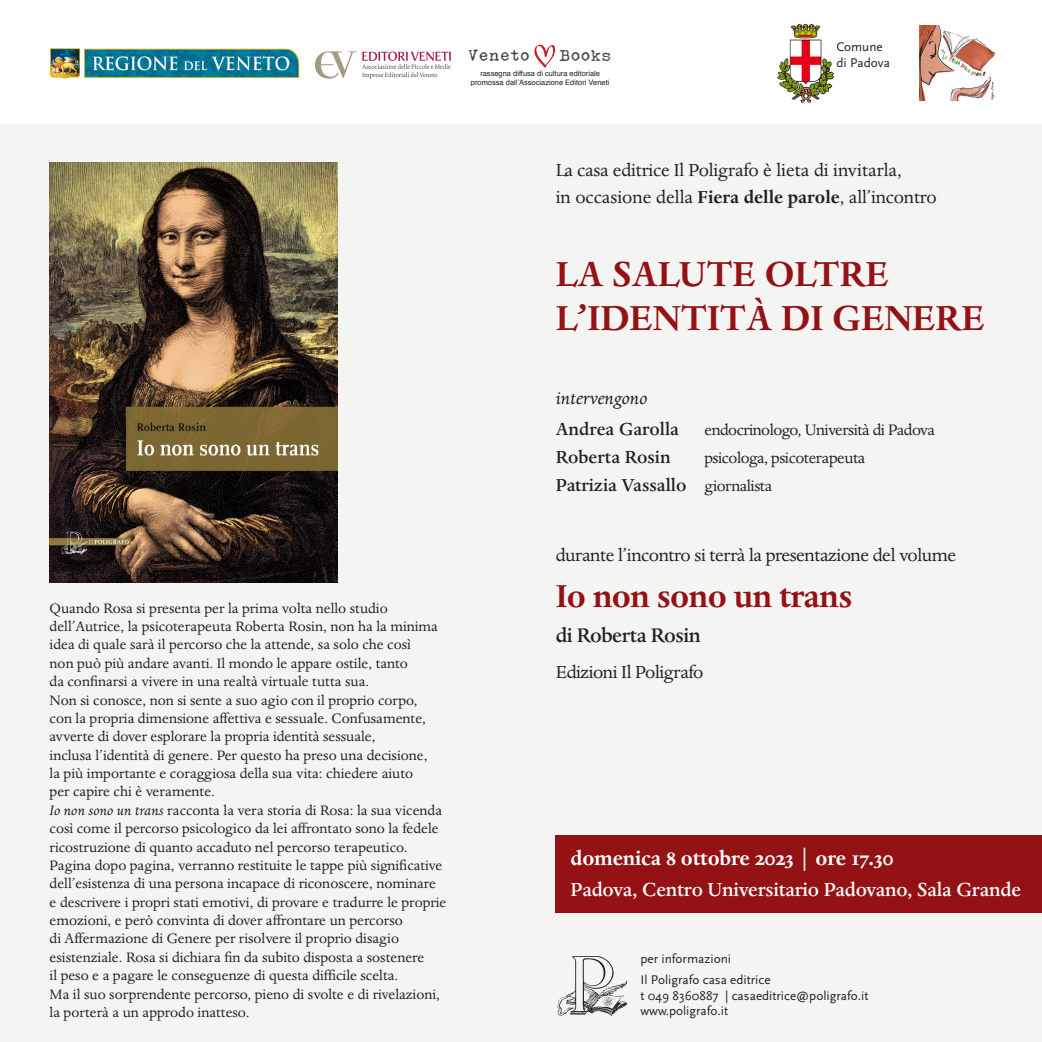
<style>
.page{position:relative;width:1042px;height:1042px;background:#fff}
.page>*{position:absolute;margin:0;border:0;box-sizing:border-box;transform-origin:0 0}
.titolo{font:700 40.25px/43.8px "Dante";letter-spacing:-.005em;color:#941114}
.t1{font:700 36.75px "Dante";letter-spacing:-.02em;color:#941114}
.luogo_e_ora{font:700 23.1px "Dante";letter-spacing:-.01em;color:#fff}
.t2{font:500 22.75px "Dante";letter-spacing:-.02em;color:#231f20}
.luogo_e_ora-2{font:500 21.88px "Dante";letter-spacing:-.01em;color:#fff}
.t3{font:20.12px/26.2px "Dante";letter-spacing:-.01em;color:#231f20}
.t4{font:500 20.12px "Dante";color:#231f20}
.t5{font:italic 20.12px "Dante";color:#231f20}
.t6{font:17.68px "Olivetti Valentine";color:#454647}
.t7{font:17.5px "Dante";letter-spacing:-.025em;color:#231f20}
.t8{font:15.75px/18.4px "Dante";color:#231f20}
.t9{font:13.12px "Scala Sans";color:#231f20}
.t10{font:7.52px/9.3px "Helvetica";color:#231f20;text-align:center}
.s1{font-style:italic}
.s2{font-weight:700}
.s3{font-weight:400;font-size:17.5px}
.s4{font-family:"Dante MT Bold Expert";font-weight:400}
.s5{font-family:"Scala Sans Regular SC"}
</style>
<div class="page">
<div style="left:0;top:124px;width:1042px;height:918px;background:#f4f4f3"></div>
<img style="left:558px;top:957px;width:69px;height:59px">
<img style="left:50px;top:162px;width:287px;height:420px">
<svg style="left:534px;top:45px;width:21px;height:23px"></svg>
<img style="left:50px;top:49px;width:250px;height:30px">
<svg style="left:315px;top:51px;width:136px;height:28px"></svg>
<img style="left:777px;top:23px;width:57px;height:80px">
<img style="left:919px;top:25px;width:76px;height:76px">
<div style="left:556px;top:835px;width:486px;height:78px;background:#941114"></div>
<p class="t6" style="left:468px;top:47px;width:64px">Veneto</p>
<p class="t6" style="left:559px;top:47px;width:53px">Books</p>
<p class="t10" style="left:471px;top:69px;width:140px">rassegna diffusa di cultura editoriale promossa dall’Associazione Editori Veneti</p>
<p class="t9" style="left:836px;top:39px;width:48px">Comune</p>
<p class="t9" style="left:836px;top:55px;width:55px">di Padova</p>
<p class="t8" style="left:50px;top:599px;width:390px">Quando Rosa si presenta per la prima volta nello studio dell’Autrice, la psicoterapeuta Roberta Rosin, non ha la minima idea di quale sarà il percorso che la attende, sa solo che così non può più andare avanti. Il mondo le appare ostile, tanto<br>da confinarsi a vivere in una realtà virtuale tutta sua.<br>Non si conosce, non si sente a suo agio con il proprio corpo, con la propria dimensione affettiva e sessuale. Confusamente, avverte di dover esplorare la propria identità sessuale,<br>inclusa l’identità di genere. Per questo ha preso una decisione, la più importante e coraggiosa della sua vita: chiedere aiuto<br>per capire chi è veramente.</p>
<p class="t8" style="left:50px;top:801px;width:398px"><span class="s1">Io non sono un trans</span> racconta la vera storia di Rosa: la sua vicenda così come il percorso psicologico da lei affrontato sono la fedele ricostruzione di quanto accaduto nel percorso terapeutico.<br>Pagina dopo pagina, verranno restituite le tappe più significative dell’esistenza di una persona incapace di riconoscere, nominare e descrivere i propri stati emotivi, di provare e tradurre le proprie emozioni, e però convinta di dover affrontare un percorso<br>di Affermazione di Genere per risolvere il proprio disagio esistenziale. Rosa si dichiara fin da subito disposta a sostenere<br>il peso e a pagare le conseguenze di questa difficile scelta.<br>Ma il suo sorprendente percorso, pieno di svolte e di rivelazioni, la porterà a un approdo inatteso.</p>
<p class="t3" style="left:556px;top:158px;width:383px">La casa editrice Il Poligrafo è lieta di invitarla,<br>in occasione della <span class="s2">Fiera delle parole</span>, all’incontro</p>
<p class="titolo" style="left:556px;top:253px;width:431px">LA SALUTE OLTRE<br>L’IDENTITÀ DI GENERE</p>
<p class="t5" style="left:556px;top:387px;width:93px">intervengono</p>
<p class="t4" style="left:556px;top:418px;width:125px">Andrea Garolla</p>
<p class="t7" style="left:704px;top:420px;width:232px">endocrinologo, Università di Padova</p>
<p class="t4" style="left:556px;top:446px;width:116px">Roberta Rosin</p>
<p class="t7" style="left:704px;top:448px;width:162px">psicologa, psicoterapeuta</p>
<p class="t4" style="left:556px;top:474px;width:218px">Patrizia Vassallo <span class="s3">giornalista</span></p>
<p class="t3" style="left:556px;top:542px;width:402px">durante l’incontro si terrà la presentazione del volume</p>
<p class="t1" style="left:556px;top:576px;width:298px">Io non sono un trans</p>
<p class="t2" style="left:556px;top:623px;width:146px">di Roberta Rosin</p>
<p class="t3" style="left:556px;top:660px;width:149px">Edizioni Il Poligrafo</p>
<p class="luogo_e_ora" style="left:570px;top:845px;width:325px">domenica <span class="s4">8</span> ottobre <span class="s4">2023</span> | ore <span class="s4">17.30</span></p>
<p class="luogo_e_ora-2" style="left:570px;top:878px;width:452px">Padova, Centro Universitario Padovano, Sala Grande</p>
<p class="t9" style="left:640px;top:952px;width:92px">per informazioni</p>
<p class="t9" style="left:640px;top:972px;width:131px">Il Poligrafo casa editrice</p>
<p class="t9" style="left:640px;top:988px;width:229px">t <span class="s5">049 8360887</span> | casaeditrice@poligrafo.it</p>
<p class="t9" style="left:640px;top:1004px;width:89px">www.poligrafo.it</p>
</div>
